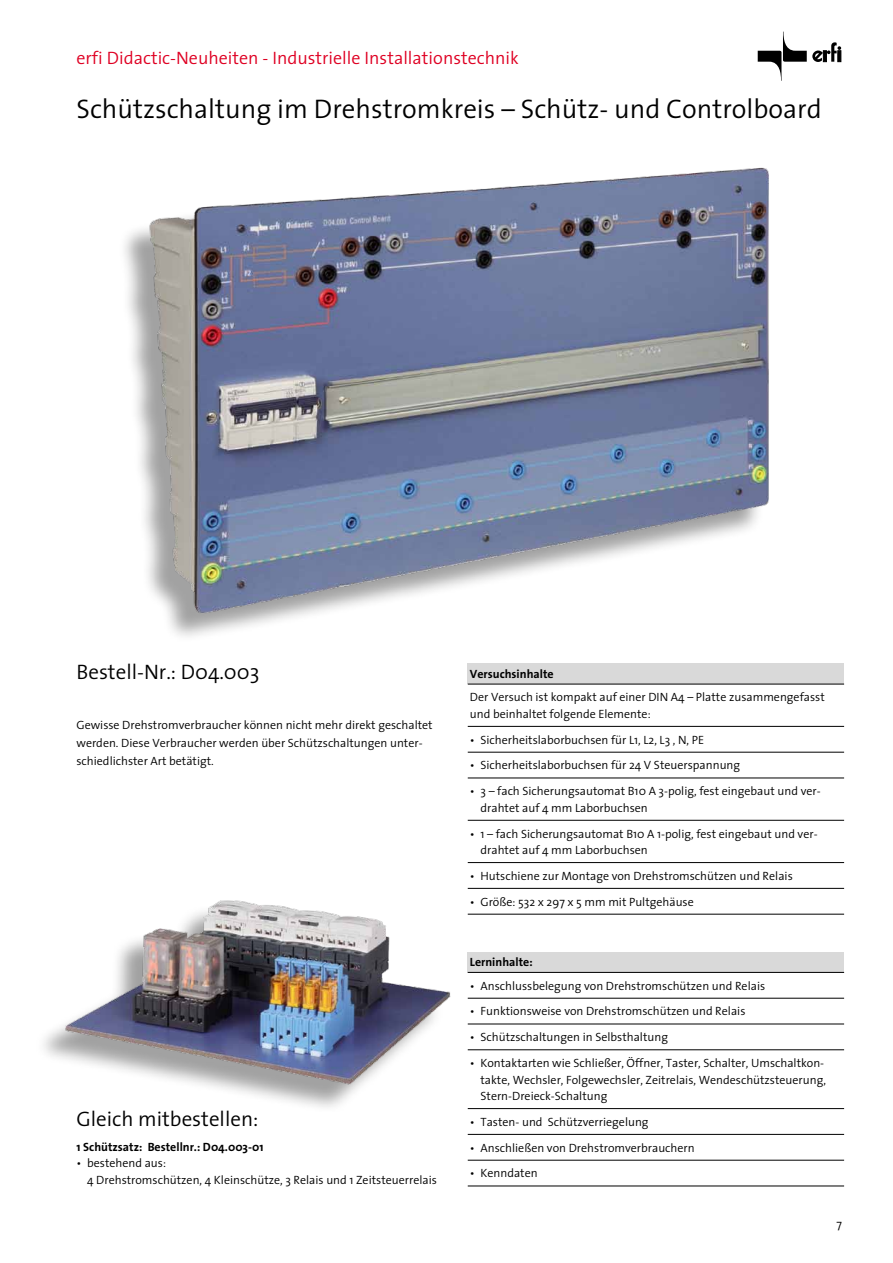
<style>
.page{position:relative;width:893px;height:1263px;background:#fff}
.page>*{position:absolute;margin:0;border:0;box-sizing:border-box;transform-origin:0 0}
.t1{font:300 27px "The Sans";color:#000}
.t2{font:300 21px "The Sans";color:#000}
.t3{font:300 18px "The Sans";color:#df0023}
.t4{font:300 12px/16.5px "The Sans";color:#000}
.t5{font:700 12px "The Sans";color:#000}
</style>
<div class="page">
<svg style="left:758px;top:32px;width:83px;height:49px"></svg>
<img style="left:124px;top:167px;width:645px;height:470px">
<div style="left:468px;top:663px;width:376px;height:21px;background:#d9d9d9"></div>
<hr style="left:468px;top:726px;width:376px;height:1px;background:#000">
<hr style="left:468px;top:752px;width:376px;height:1px;background:#000">
<hr style="left:468px;top:778px;width:376px;height:1px;background:#000">
<hr style="left:468px;top:820px;width:376px;height:1px;background:#000">
<hr style="left:468px;top:862px;width:376px;height:1px;background:#000">
<hr style="left:468px;top:888px;width:376px;height:1px;background:#000">
<hr style="left:468px;top:914px;width:376px;height:1px;background:#000">
<hr style="left:468px;top:684px;width:376px;height:1px;background:#000">
<div style="left:468px;top:952px;width:376px;height:20px;background:#d9d9d9"></div>
<hr style="left:468px;top:998px;width:376px;height:1px;background:#000">
<hr style="left:468px;top:1023px;width:376px;height:1px;background:#000">
<hr style="left:468px;top:1049px;width:376px;height:1px;background:#000">
<hr style="left:468px;top:1108px;width:376px;height:1px;background:#000">
<hr style="left:468px;top:1134px;width:376px;height:1px;background:#000">
<hr style="left:468px;top:1160px;width:376px;height:1px;background:#000">
<hr style="left:468px;top:1185px;width:376px;height:1px;background:#000">
<hr style="left:468px;top:972px;width:376px;height:1px;background:#000">
<div style="left:34px;top:905px;width:411px;height:209px;background:#000;opacity:.37"></div>
<img style="left:56px;top:900px;width:395px;height:196px">
<h3 class="t3" style="left:76px;top:43px;width:444px">erfi Didactic-Neuheiten - Industrielle Installationstechnik</h3>
<h1 class="t1" style="left:76px;top:86px;width:747px">Schützschaltung im Drehstromkreis – Schütz- und Controlboard</h1>
<h2 class="t2" style="left:76px;top:654px;width:184px">Bestell-Nr.: D04.003</h2>
<p class="t4" style="left:76px;top:716px;width:358px;line-height:18px">Gewisse Drehstromverbraucher können nicht mehr direkt geschaltet werden. Diese Verbraucher werden über Schützschaltungen unter&shy;schiedlichster Art betätigt.</p>
<h2 class="t2" style="left:76px;top:1101px;width:183px">Gleich mitbestellen:</h2>
<p class="t5" style="left:76px;top:1137px;width:189px">1 Schützsatz: Bestellnr.: D04.003-01</p>
<p class="t4" style="left:87px;top:1154px;width:351px;text-indent:-11px">• bestehend aus:<br>4 Drehstromschützen, 4 Kleinschütze, 3 Relais und 1 Zeitsteuerrelais</p>
<p class="t5" style="left:470px;top:664px;width:85px">Versuchsinhalte</p>
<p class="t4" style="left:470px;top:689px;width:356px">Der Versuch ist kompakt auf einer DIN A4 – Platte zusammengefasst und beinhaltet folgende Elemente:</p>
<p class="t4" style="left:470px;top:731px;width:236px">• Sicherheitslaborbuchsen für L1, L2, L3 , N, PE</p>
<p class="t4" style="left:470px;top:757px;width:272px">• Sicherheitslaborbuchsen für 24 V Steuerspannung</p>
<p class="t4" style="left:480px;top:782px;width:342px;text-indent:-11px">• 3 – fach Sicherungsautomat B10 A 3-polig, fest eingebaut und ver&shy;drahtet auf 4 mm Laborbuchsen</p>
<p class="t4" style="left:480px;top:825px;width:339px;text-indent:-11px">• 1 – fach Sicherungsautomat B10 A 1-polig, fest eingebaut und ver&shy;drahtet auf 4 mm Laborbuchsen</p>
<p class="t4" style="left:470px;top:867px;width:324px">• Hutschiene zur Montage von Drehstromschützen und Relais</p>
<p class="t4" style="left:470px;top:893px;width:225px">• Größe: 532 x 297 x 5 mm mit Pultgehäuse</p>
<p class="t5" style="left:470px;top:952px;width:64px">Lerninhalte:</p>
<p class="t4" style="left:470px;top:977px;width:297px">• Anschlussbelegung von Drehstromschützen und Relais</p>
<p class="t4" style="left:470px;top:1003px;width:277px">• Funktionsweise von Drehstromschützen und Relais</p>
<p class="t4" style="left:470px;top:1028px;width:200px">• Schützschaltungen in Selbsthaltung</p>
<p class="t4" style="left:480px;top:1054px;width:347px;text-indent:-11px">• Kontaktarten wie Schließer, Öffner, Taster, Schalter, Umschaltkon&shy;takte, Wechsler, Folgewechsler, Zeitrelais, Wendeschützsteuerung,<br>Stern-Dreieck-Schaltung</p>
<p class="t4" style="left:470px;top:1113px;width:180px">• Tasten- und Schützverriegelung</p>
<p class="t4" style="left:470px;top:1139px;width:226px">• Anschließen von Drehstromverbrauchern</p>
<p class="t4" style="left:470px;top:1165px;width:69px">• Kenndaten</p>
<p class="t4" style="left:836px;top:1216px;width:7px">7</p>
</div>
